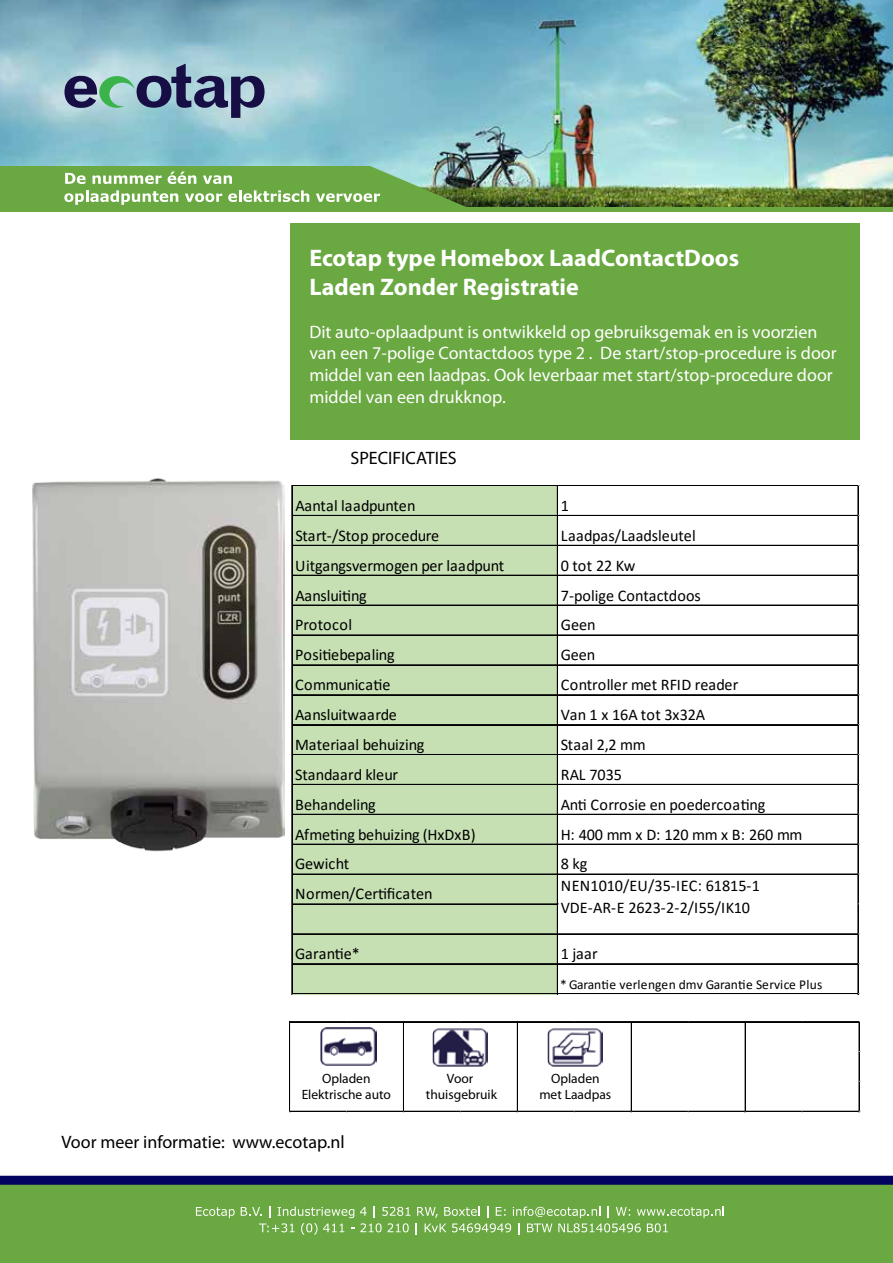
<style>
.page{position:relative;width:893px;height:1263px;background:#fff}
.page>*{position:absolute;margin:0;border:0;box-sizing:border-box;transform-origin:0 0}
.t1{font:700 24px/28.8px "Myriad Pro";color:#fff}
.t2{font:18px/21.6px "Myriad Pro";color:#fff}
.t3{font:18px "Myriad Pro";color:#000}
.t4{font:16.35px/21.8px "Calibri";letter-spacing:-.005em;color:#000}
.t5{font:16.35px "Calibri";letter-spacing:.02em;color:#000}
.t6{font:13.65px "Calibri";letter-spacing:.005em;color:#000}
.t7{font:13.5px/16.2px "Myriad Pro";color:#000;text-align:center}
</style>
<div class="page">
<div style="left:0;top:189px;width:893px;height:23px;background:#6aa841"></div>
<div style="left:0;top:1185px;width:893px;height:78px;background:#6aa841"></div>
<div style="left:0;top:1176px;width:893px;height:9px;background:#020260"></div>
<svg style="left:196px;top:1207px;width:39px;height:11px"></svg>
<svg style="left:241px;top:1207px;width:113px;height:28px"></svg>
<svg style="left:360px;top:1207px;width:50px;height:25px"></svg>
<svg style="left:416px;top:1206px;width:308px;height:28px"></svg>
<img style="left:0;top:0;width:893px;height:207px">
<div style="left:0;top:166px;width:370px;height:44px;background:#6aa841"></div>
<svg style="left:64px;top:64px;width:201px;height:54px;background:#7c97a9"></svg>
<svg style="left:65px;top:173px;width:21px;height:11px"></svg>
<svg style="left:93px;top:175px;width:69px;height:9px"></svg>
<svg style="left:168px;top:172px;width:28px;height:12px"></svg>
<svg style="left:203px;top:175px;width:29px;height:9px"></svg>
<svg style="left:64px;top:190px;width:114px;height:15px"></svg>
<svg style="left:185px;top:193px;width:37px;height:9px"></svg>
<svg style="left:228px;top:190px;width:81px;height:12px"></svg>
<img style="left:316px;top:166px;width:153px;height:41px">
<div style="left:291px;top:223px;width:569px;height:217px;background:#6aa841"></div>
<hr style="left:290px;top:1021px;width:570px;height:1px;background:#000">
<hr style="left:289px;top:1021px;width:1px;height:91px;background:#000">
<hr style="left:290px;top:1021px;width:1px;height:91px;background:#000">
<hr style="left:403px;top:1022px;width:1px;height:90px;background:#000">
<hr style="left:517px;top:1022px;width:1px;height:90px;background:#000">
<hr style="left:631px;top:1022px;width:1px;height:90px;background:#000">
<hr style="left:745px;top:1022px;width:1px;height:90px;background:#000">
<hr style="left:290px;top:1111px;width:570px;height:1px;background:#000">
<hr style="left:859px;top:1022px;width:1px;height:90px;background:#000">
<img style="left:321px;top:1028px;width:55px;height:38px">
<img style="left:432px;top:1028px;width:55px;height:38px">
<div style="left:293px;top:486px;width:265px;height:508px;background:#c6e0b4"></div>
<hr style="left:293px;top:485px;width:566px;height:1px;background:#000">
<hr style="left:293px;top:515px;width:566px;height:1px;background:#000">
<hr style="left:293px;top:545px;width:566px;height:1px;background:#000">
<hr style="left:293px;top:575px;width:566px;height:1px;background:#000">
<hr style="left:293px;top:605px;width:566px;height:1px;background:#000">
<hr style="left:293px;top:635px;width:566px;height:1px;background:#000">
<hr style="left:293px;top:664px;width:566px;height:1px;background:#000">
<hr style="left:293px;top:665px;width:566px;height:1px;background:#000">
<hr style="left:293px;top:694px;width:566px;height:1px;background:#000">
<hr style="left:293px;top:695px;width:566px;height:1px;background:#000">
<hr style="left:293px;top:724px;width:566px;height:1px;background:#000">
<hr style="left:293px;top:725px;width:566px;height:1px;background:#000">
<hr style="left:293px;top:754px;width:566px;height:1px;background:#000">
<hr style="left:293px;top:784px;width:566px;height:1px;background:#000">
<hr style="left:293px;top:814px;width:566px;height:1px;background:#000">
<hr style="left:293px;top:844px;width:566px;height:1px;background:#000">
<hr style="left:293px;top:874px;width:566px;height:1px;background:#000">
<hr style="left:293px;top:904px;width:265px;height:1px;background:#000">
<hr style="left:293px;top:933px;width:566px;height:1px;background:#000">
<hr style="left:293px;top:934px;width:566px;height:1px;background:#000">
<hr style="left:293px;top:963px;width:566px;height:1px;background:#000">
<hr style="left:293px;top:964px;width:566px;height:1px;background:#000">
<hr style="left:293px;top:993px;width:566px;height:1px;background:#000">
<hr style="left:292px;top:485px;width:1px;height:509px;background:#000">
<hr style="left:557px;top:486px;width:1px;height:508px;background:#000">
<hr style="left:858px;top:486px;width:1px;height:508px;background:#000">
<img style="left:547px;top:1028px;width:55px;height:38px">
<img style="left:33px;top:478px;width:251px;height:374px">
<h1 class="t1" style="left:309px;top:242px;width:431px">Ecotap type Homebox LaadContactDoos<br>Laden Zonder Registratie</h1>
<p class="t2" style="left:309px;top:321px;width:529px">Dit auto-oplaadpunt is ontwikkeld op gebruiksgemak en is voorzien van een 7-polige Contactdoos type 2 . De start/stop-procedure is door middel van een laadpas. Ook leverbaar met start/stop-procedure door middel van een drukknop.</p>
<p class="t3" style="left:350px;top:447px;width:108px">SPECIFICATIES</p>
<p class="t4" style="left:295px;top:494px;width:122px">Aantal laadpunten</p>
<p class="t4" style="left:561px;top:494px;width:10px">1</p>
<p class="t4" style="left:295px;top:524px;width:145px">Start-/Stop procedure</p>
<p class="t4" style="left:561px;top:524px;width:136px">Laadpas/Laadsleutel</p>
<p class="t4" style="left:295px;top:554px;width:210px">Uitgangsvermogen per laadpunt</p>
<p class="t4" style="left:561px;top:554px;width:76px">0 tot 22 Kw</p>
<p class="t4" style="left:295px;top:584px;width:73px">Aansluiting</p>
<p class="t4" style="left:561px;top:584px;width:142px">7-polige Contactdoos</p>
<p class="t5" style="left:295px;top:614px;width:58px">Protocol</p>
<p class="t4" style="left:561px;top:614px;width:36px">Geen</p>
<p class="t4" style="left:295px;top:643px;width:101px">Positiebepaling</p>
<p class="t4" style="left:561px;top:643px;width:36px">Geen</p>
<p class="t4" style="left:295px;top:673px;width:97px">Communicatie</p>
<p class="t4" style="left:561px;top:673px;width:179px">Controller met RFID reader</p>
<p class="t4" style="left:295px;top:703px;width:103px">Aansluitwaarde</p>
<p class="t4" style="left:561px;top:703px;width:146px">Van 1 x 16A tot 3x32A</p>
<p class="t4" style="left:295px;top:733px;width:131px">Materiaal behuizing</p>
<p class="t4" style="left:561px;top:733px;width:87px">Staal 2,2 mm</p>
<p class="t4" style="left:295px;top:763px;width:104px">Standaard kleur</p>
<p class="t4" style="left:561px;top:763px;width:63px">RAL 7035</p>
<p class="t4" style="left:295px;top:793px;width:82px">Behandeling</p>
<p class="t4" style="left:561px;top:793px;width:206px">Anti Corrosie en poedercoating</p>
<p class="t4" style="left:295px;top:823px;width:182px">Afmeting behuizing (HxDxB)</p>
<p class="t4" style="left:561px;top:823px;width:243px">H: 400 mm x D: 120 mm x B: 260 mm</p>
<p class="t4" style="left:295px;top:853px;width:56px">Gewicht</p>
<p class="t4" style="left:561px;top:853px;width:28px">8 kg</p>
<p class="t4" style="left:295px;top:882px;width:139px">Normen/Certificaten</p>
<p class="t4" style="left:561px;top:874px;width:201px">NEN1010/EU/35-IEC: 61815-1<br>VDE-AR-E 2623-2-2/I55/IK10</p>
<p class="t4" style="left:295px;top:942px;width:66px">Garantie*</p>
<p class="t4" style="left:561px;top:942px;width:39px">1 jaar</p>
<p class="t6" style="left:560px;top:975px;width:264px">* Garantie verlengen dmv Garantie Service Plus</p>
<p class="t7" style="left:302px;top:1070px;width:91px">Opladen<br>Elektrische auto</p>
<p class="t3" style="left:62px;top:1131px;width:285px">Voor meer informatie: www.ecotap.nl</p>
<p class="t7" style="left:426px;top:1070px;width:73px">Voor thuisgebruik</p>
<p class="t7" style="left:539px;top:1070px;width:73px">Opladen met Laadpas</p>
</div>
